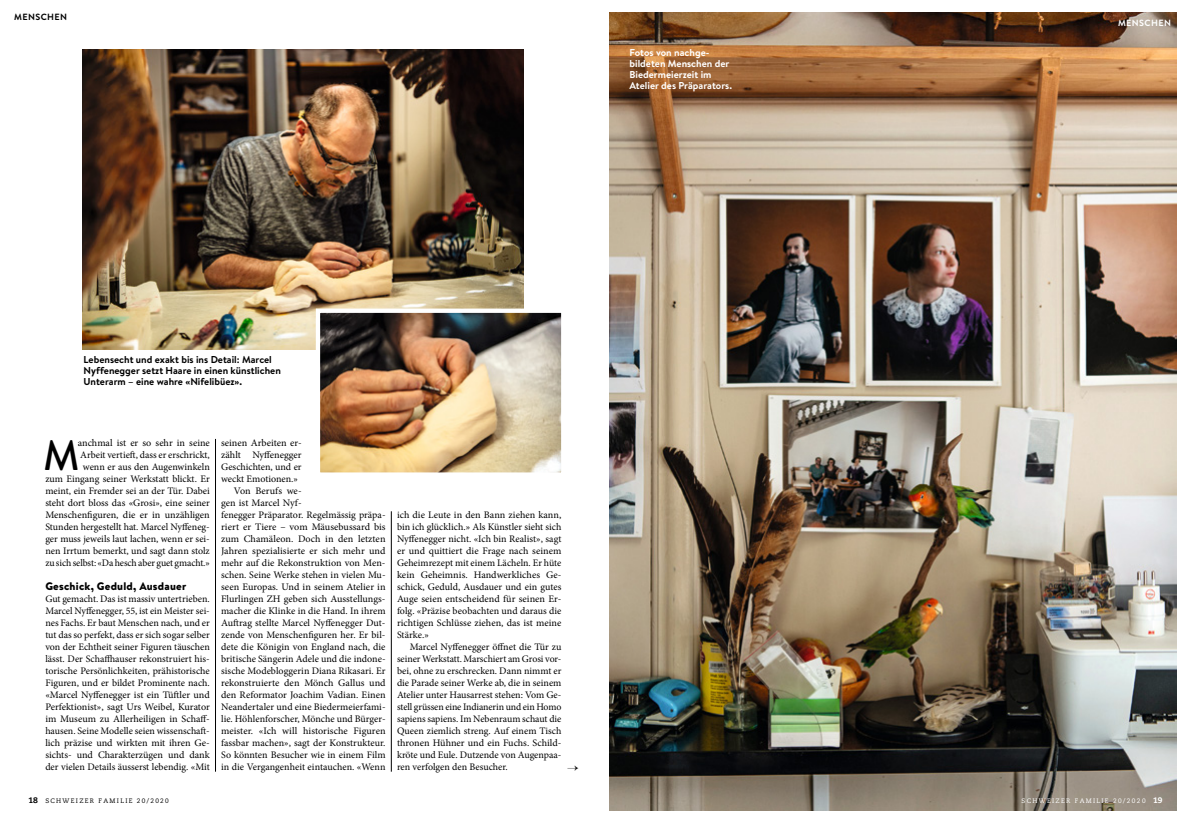
<style>
.page{position:relative;width:1191px;height:823px;background:#fff}
.page>*{position:absolute;margin:0;border:0;box-sizing:border-box;transform-origin:0 0}
._211_GS3sp_Initial_3{font:500 42.1px "Brandon Text";color:#000}
._230_Zwischentitel_B{font:900 11px "Brandon Text";letter-spacing:.02em;color:#000}
._220_GS3sp_mEinz_x08{font:10px/12px "Minion Pro";letter-spacing:.005em;color:#000;text-align:justify}
._220_GS3sp_oEinz_x08{font:10px/12px "Minion Pro";color:#000;text-align:justify}
._211_GS3sp_Initial_3-2{font:10px/12px "Minion Pro";color:#000;text-align:right}
._300_Legende_10pt_x1{font:700 10px/11px "Brandon Text";color:#000}
._300_Legende_10pt_x1-2{font:700 10px/11px "Brandon Text";color:#fff}
.RUBRIKTITEL_klein_Br{font:700 9px "Brandon Grotesque";letter-spacing:.04em;color:#000}
.RUBRIKTITEL_klein_Br-2{font:700 9px "Brandon Grotesque";letter-spacing:.04em;color:#fff}
.PAGINA_8pt_Zahl_x08{font:800 8px "Caecilia";color:#000}
.PAGINA_8pt_Zahl_x08-2{font:800 8px "Caecilia";color:#fff}
.PAGINA_6_5pt_Text_x0{font:6.5px "Caecilia";letter-spacing:.2em;color:#000}
.PAGINA_6_5pt_Text_x0-2{font:6.5px "Caecilia";letter-spacing:.2em;color:#fff}
</style>
<div class="page">
<img style="left:609px;top:13px;width:567px;height:796px">
<hr style="left:391px;top:511px;width:1px;height:260px;background:#000">
<hr style="left:215px;top:438px;width:1px;height:333px;background:#000">
<img style="left:83px;top:50px;width:440px;height:299px">
<img style="left:321px;top:313px;width:239px;height:158px">
<div style="left:316px;top:308px;width:249px;height:168px;border:4px solid #fff"></div>
<p class="RUBRIKTITEL_klein_Br" style="left:14px;top:11px;width:54px">MENSCHEN</p>
<p class="_300_Legende_10pt_x1-2" style="left:629px;top:47px;width:104px">Fotos von nachge&shy;bildeten Menschen der<br>Biedermeierzeit im<br>Atelier des Präparators.</p>
<p class="_300_Legende_10pt_x1" style="left:84px;top:354px;width:199px">Lebensecht und exakt bis ins Detail: Marcel<br>Nyffenegger setzt Haare in einen künstlichen<br>Unterarm – eine wahre «Nifelibüez».</p>
<p class="_211_GS3sp_Initial_3-2" style="left:45px;top:436px;width:166px">anchmal ist er so sehr in seine<br>Arbeit vertieft, dass er erschrickt,<br>wenn er aus den Augenwinkeln<br>zum Eingang seiner Werkstatt blickt. Er meint, ein Fremder sei an der Tür. Dabei steht dort bloss das «Grosi», eine seiner Menschenfiguren, die er in unzähligen Stunden hergestellt hat. Marcel Nyffeneg&shy;ger muss jeweils laut lachen, wenn er sei&shy;nen Irrtum bemerkt, und sagt dann stolz zu sich selbst: «Da hesch aber guet gmacht.»</p>
<p class="_230_Zwischentitel_B" style="left:45px;top:578px;width:142px">Geschick, Geduld, Ausdauer</p>
<p class="_220_GS3sp_oEinz_x08" style="left:45px;top:592px;width:166px">Gut gemacht. Das ist massiv untertrieben.<br>Marcel Nyffenegger, 55, ist ein Meister sei&shy;nes Fachs. Er baut Menschen nach, und er tut das so perfekt, dass er sich sogar selber von der Echtheit seiner Figuren täuschen lässt. Der Schaffhauser rekonstruiert his&shy;torische Persönlichkeiten, prähistorische Figuren, und er bildet Prominente nach. «Marcel Nyffenegger ist ein Tüftler und Perfektionist», sagt Urs Weibel, Kurator im Museum zu Allerheiligen in Schaff&shy;hausen. Seine Modelle seien wissenschaft&shy;lich präzise und wirkten mit ihren Ge&shy;sichts- und Charakterzügen und dank der vielen Details äusserst lebendig. «Mit</p>
<p class="_211_GS3sp_Initial_3" style="left:43px;top:426px;width:38px">M</p>
<p class="PAGINA_8pt_Zahl_x08" style="left:28px;top:794px;width:11px">18</p>
<p class="PAGINA_6_5pt_Text_x0" style="left:45px;top:796px;width:125px">SCHWEIZER FAMILIE 20/2020</p>
<p class="_220_GS3sp_oEinz_x08" style="left:221px;top:436px;width:82px">seinen Arbeiten er&shy;zählt Nyffenegger Geschichten, und er weckt Emotionen.»</p>
<p class="_220_GS3sp_mEinz_x08" style="left:221px;top:484px;width:166px;text-align:left;text-indent:13px">Von Berufs we-<br>gen ist Marcel Nyf-<br>fenegger Präparator. Regelmässig präpa&shy;riert er Tiere – vom Mäusebussard bis zum Chamäleon. Doch in den letzten Jahren spezialisierte er sich mehr und mehr auf die Rekonstruktion von Men&shy;schen. Seine Werke stehen in vielen Mu&shy;seen Europas. Und in seinem Atelier in Flurlingen ZH geben sich Ausstellungs&shy;macher die Klinke in die Hand. In ihrem Auftrag stellte Marcel Nyffenegger Dut&shy;zende von Menschenfiguren her. Er bil&shy;dete die Königin von England nach, die britische Sängerin Adele und die indone&shy;sische Modebloggerin Diana Rikasari. Er rekonstruierte den Mönch Gallus und den Reformator Joachim Vadian. Einen Neandertaler und eine Biedermeierfami&shy;lie. Höhlenforscher, Mönche und Bürger&shy;meister. «Ich will historische Figuren fassbar machen», sagt der Konstrukteur.<br>So könnten Besucher wie in einem Film in die Vergangenheit eintauchen. «Wenn</p>
<p class="_220_GS3sp_mEinz_x08" style="left:397px;top:508px;width:166px">ich die Leute in den Bann ziehen kann, bin ich glücklich.» Als Künstler sieht sich Nyffenegger nicht. «Ich bin Realist», sagt er und quittiert die Frage nach seinem Geheimrezept mit einem Lächeln. Er hüte kein Geheimnis. Handwerkliches Ge&shy;schick, Geduld, Ausdauer und ein gutes Auge seien entscheidend für seinen Er&shy;folg. «Präzise beobachten und daraus die richtigen Schlüsse ziehen, das ist meine Stärke.»</p>
<p class="_220_GS3sp_mEinz_x08" style="left:397px;top:640px;width:166px;text-indent:13px">Marcel Nyffenegger öffnet die Tür zu seiner Werkstatt. Marschiert am Grosi vor&shy;bei, ohne zu erschrecken. Dann nimmt er die Parade seiner Werke ab, die in seinem Atelier unter Hausarrest stehen: Vom Ge&shy;stell grüssen eine Indianerin und ein Homo sapiens sapiens. Im Nebenraum schaut die Queen ziemlich streng. Auf einem Tisch thronen Hühner und ein Fuchs. Schild&shy;kröte und Eule. Dutzende von Augenpaa&shy;ren verfolgen den Besucher.</p>
<p class="RUBRIKTITEL_klein_Br-2" style="left:1118px;top:17px;width:54px">MENSCHEN</p>
<p class="PAGINA_6_5pt_Text_x0-2" style="left:1021px;top:796px;width:126px">SCHWEIZER FAMILIE 20/2020</p>
<p class="PAGINA_8pt_Zahl_x08-2" style="left:1153px;top:794px;width:11px">19</p>
</div>
